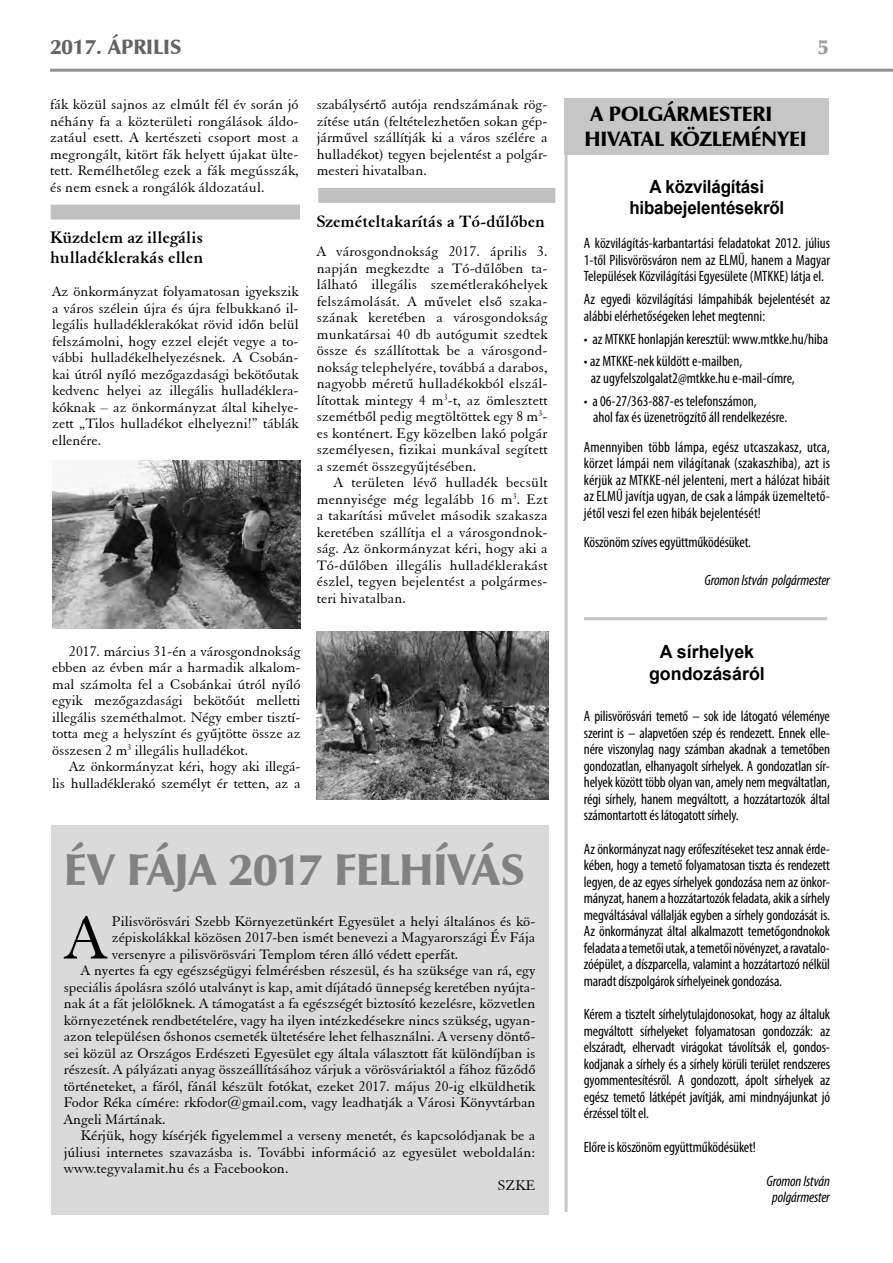
<style>
.page{position:relative;width:893px;height:1263px;background:#fff}
.page>*{position:absolute;margin:0;border:0;box-sizing:border-box;transform-origin:0 0}
.t1{font:66.6px "H Elegant Garamond BT";color:#000}
.t2{font:45px "H Zapf Humanist 601 Ultra BT";letter-spacing:-.015em;color:#828281}
.t3{font:21px/25.2px "H Zapf Humanist 601 Ultra BT";letter-spacing:-.005em;color:#000}
.t4{font:21px "H Zapf Humanist 601 Ultra BT";color:#646363}
.t5{font:21px "H Zapf Humanist 601 Ultra BT";color:#9d9d9c}
.t6{font:18px/19.5px "H Elegant Garamond BT Bold";color:#000}
.t7{font:700 18px/21.6px "Arial";letter-spacing:-.01em;color:#000;text-align:center;scale:.94 1}
.t8{font:700 18px/21.6px "Arial";letter-spacing:-.01em;color:#000;text-align:center}
.t9{font:15px/16.5px "H Elegant Garamond BT";color:#000;text-align:justify}
.t10{font:condensed 15px/16.5px "Myriad Pro";color:#000;text-align:justify}
.t11{font:italic condensed 15px/16.5px "Myriad Pro";letter-spacing:-.01em;color:#000;text-align:center}
</style>
<div class="page">
<hr style="left:50px;top:69px;width:843px;height:3px;background:#929292">
<div style="left:51px;top:825px;width:497px;height:390px;background:#dadada"></div>
<div style="left:564px;top:99px;width:265px;height:56px;background:#c6c6c6"></div>
<hr style="left:584px;top:617px;width:243px;height:3px;background:#c6c6c6">
<hr style="left:565px;top:99px;width:3px;height:1113px;background:#c6c6c6">
<div style="left:51px;top:205px;width:249px;height:15px;background:#c1c0c0"></div>
<img style="left:52px;top:460px;width:249px;height:169px">
<div style="left:318px;top:188px;width:237px;height:15px;background:#c1c0c0"></div>
<img style="left:316px;top:631px;width:232px;height:168px">
<h3 class="t4" style="left:50px;top:34px;width:133px">2017. ÁPRILIS</h3>
<h3 class="t5" style="left:817px;top:34px;width:13px">5</h3>
<p class="t9" style="left:50px;top:96px;width:250px">fák közül sajnos az elmúlt fél év során jó néhány fa a közterületi rongálások áldo&shy;zatául esett. A kertészeti csoport most a megrongált, kitört fák helyett újakat ülte&shy;tett. Remélhetőleg ezek a fák megússzák, és nem esnek a rongálók áldozatául.</p>
<p class="t6" style="left:50px;top:228px;width:155px">Küzdelem az illegális hulladéklerakás ellen</p>
<p class="t9" style="left:52px;top:283px;width:248px">Az önkormányzat folyamatosan igyekszik a város szélein újra és újra felbukkanó il&shy;legális hulladéklerakókat rövid időn belül felszámolni, hogy ezzel elejét vegye a to&shy;vábbi hulladékelhelyezésnek. A Csobán&shy;kai útról nyíló mezőgazdasági bekötőutak kedvenc helyei az illegális hulladéklera&shy;kóknak – az önkormányzat által kihelye&shy;zett „Tilos hulladékot elhelyezni!” táblák ellenére.</p>
<p class="t9" style="left:317px;top:96px;width:232px">szabálysértő autója rendszámának rög&shy;zítése után (feltételezhetően sokan gép&shy;járművel szállítják ki a város szélére a hulladékot) tegyen bejelentést a polgár&shy;mesteri hivatalban.</p>
<p class="t6" style="left:317px;top:211px;width:230px">Szemételtakarítás a Tó-dűlőben</p>
<p class="t9" style="left:317px;top:243px;width:232px">A városgondnokság 2017. április 3. napján megkezdte a Tó-dűlőben ta&shy;lálható illegális szemétlerakóhelyek felszámolását. A művelet első szaka&shy;szának keretében a városgondokság munkatársai 40 db autógumit szedtek össze és szállítottak be a városgond&shy;nokság telephelyére, továbbá a darabos, nagyobb méretű hulladékokból elszál&shy;lítottak mintegy 4 m<sup>3</sup>-t, az ömlesztett szemétből pedig megtöltöttek egy 8 m<sup>3</sup>- es konténert. Egy közelben lakó polgár személyesen, fizikai munkával segített a szemét összegyűjtésében.</p>
<p class="t9" style="left:317px;top:474px;width:232px;text-indent:17px">A területen lévő hulladék becsült mennyisége még legalább 16 m<sup>3</sup>. Ezt a takarítási művelet második szakasza keretében szállítja el a városgondnok&shy;ság. Az önkormányzat kéri, hogy aki a Tó-dűlőben illegális hulladéklerakást észlel, tegyen bejelentést a polgármes&shy;teri hivatalban.</p>
<p class="t9" style="left:52px;top:642px;width:250px;text-indent:17px">2017. március 31-én a városgondnokság ebben az évben már a harmadik alkalom&shy;mal számolta fel a Csobánkai útról nyíló egyik mezőgazdasági bekötőút melletti illegális szeméthalmot. Négy ember tisztí&shy;totta meg a helyszínt és gyűjtötte össze az összesen 2 m<sup>3</sup> illegális hulladékot.</p>
<p class="t9" style="left:52px;top:758px;width:250px;text-align:right">Az önkormányzat kéri, hogy aki illegá-<br>lis hulladéklerakó személyt ér tetten, az a</p>
<h2 class="t2" style="left:64px;top:842px;width:463px">ÉV FÁJA 2017 FELHÍVÁS</h2>
<h1 class="t1" style="left:65px;top:898px;width:43px">A</h1>
<p class="t9" style="left:112px;top:912px;width:425px">Pilisvörösvári Szebb Környezetünkért Egyesület a helyi általános és kö-</p>
<p class="t9" style="left:112px;top:929px;width:425px">zépiskolákkal közösen 2017-ben ismét benevezi a Magyarországi Év Fája</p>
<p class="t9" style="left:112px;top:945px;width:348px">versenyre a pilisvörösvári Templom téren álló védett eperfát.</p>
<p class="t9" style="left:81px;top:962px;width:456px">A nyertes fa egy egészségügyi felmérésben részesül, és ha szüksége van rá, egy</p>
<p class="t9" style="left:64px;top:978px;width:473px">speciális ápolásra szóló utalványt is kap, amit díjátadó ünnepség keretében nyújta-</p>
<p class="t9" style="left:64px;top:995px;width:473px">nak át a fát jelölőknek. A támogatást a fa egészségét biztosító kezelésre, közvetlen</p>
<p class="t9" style="left:64px;top:1011px;width:473px">környezetének rendbetételére, vagy ha ilyen intézkedésekre nincs szükség, ugyan-</p>
<p class="t9" style="left:64px;top:1028px;width:473px">azon településen őshonos csemeték ültetésére lehet felhasználni. A verseny döntő-</p>
<p class="t9" style="left:64px;top:1044px;width:473px">sei közül az Országos Erdészeti Egyesület egy általa választott fát különdíjban is</p>
<p class="t9" style="left:64px;top:1061px;width:473px">részesít. A pályázati anyag összeállításához várjuk a vörösváriaktól a fához fűződő</p>
<p class="t9" style="left:64px;top:1077px;width:473px">történeteket, a fáról, fánál készült fotókat, ezeket 2017. május 20-ig elküldhetik</p>
<p class="t9" style="left:64px;top:1094px;width:473px">Fodor Réka címére: rkfodor@gmail.com, vagy leadhatják a Városi Könyvtárban</p>
<p class="t9" style="left:64px;top:1110px;width:103px">Angeli Mártának.</p>
<p class="t9" style="left:81px;top:1127px;width:456px">Kérjük, hogy kísérjék figyelemmel a verseny menetét, és kapcsolódjanak be a</p>
<p class="t9" style="left:64px;top:1143px;width:473px">júliusi internetes szavazásba is. További információ az egyesület weboldalán:</p>
<p class="t9" style="left:64px;top:1160px;width:226px">www.tegyvalamit.hu és a Facebookon.</p>
<p class="t9" style="left:498px;top:1176px;width:39px">SZKE</p>
<h3 class="t3" style="left:585px;top:101px;width:224px">A POLGÁRMESTERI<br>HIVATAL KÖZLEMÉNYEI</h3>
<p class="t7" style="left:629px;top:176px;width:166px">A közvilágítási hibabejelentésekről</p>
<p class="t10" style="left:584px;top:235px;width:248px">A közvilágítás-karbantartási feladatokat 2012. július 1-től Pilisvörösváron nem az ELMŰ, hanem a Magyar Települések Közvilágítási Egyesülete (MTKKE) látja el.</p>
<p class="t10" style="left:584px;top:291px;width:248px">Az egyedi közvilágítási lámpahibák bejelentését az alábbi elérhetőségeken lehet megtenni:</p>
<p class="t10" style="left:584px;top:330px;width:246px">• az MTKKE honlapján keresztül: www.mtkke.hu/hiba</p>
<p class="t10" style="left:591px;top:353px;width:205px;text-indent:-7px">• az MTKKE-nek küldött e-mailben,<br>az ugyfelszolgalat2@mtkke.hu e-mail-címre,</p>
<p class="t10" style="left:593px;top:392px;width:196px;text-indent:-9px">• a 06-27/363-887-es telefonszámon,<br>ahol fax és üzenetrögzítő áll rendelkezésre.</p>
<p class="t10" style="left:584px;top:438px;width:248px">Amennyiben több lámpa, egész utcaszakasz, utca, körzet lámpái nem világítanak (szakaszhiba), azt is kérjük az MTKKE-nél jelenteni, mert a hálózat hibáit az ELMŰ javítja ugyan, de csak a lámpák üzemeltető&shy;jétől veszi fel ezen hibák bejelentését!</p>
<p class="t10" style="left:584px;top:533px;width:169px">Köszönöm szíves együttműködésüket.</p>
<p class="t11" style="left:705px;top:571px;width:127px">Gromon István polgármester</p>
<p class="t8" style="left:649px;top:642px;width:117px">A sírhelyek gondozásáról</p>
<p class="t10" style="left:584px;top:708px;width:248px">A pilisvörösvári temető – sok ide látogató véleménye szerint is – alapvetően szép és rendezett. Ennek elle&shy;nére viszonylag nagy számban akadnak a temetőben gondozatlan, elhanyagolt sírhelyek. A gondozatlan sír&shy;helyek között több olyan van, amely nem megváltatlan, régi sírhely, hanem megváltott, a hozzátartozók által számontartott és látogatott sírhely.</p>
<p class="t10" style="left:584px;top:840px;width:248px">Az önkormányzat nagy erőfeszítéseket tesz annak érde&shy;kében, hogy a temető folyamatosan tiszta és rendezett legyen, de az egyes sírhelyek gondozása nem az önkor&shy;mányzat, hanem a hozzátartozók feladata, akik a sírhely megváltásával vállalják egyben a sírhely gondozását is.<br>Az önkormányzat által alkalmazott temetőgondnokok feladata a temetői utak, a temetői növényzet, a ravatalo&shy;zóépület, a díszparcella, valamint a hozzátartozó nélkül maradt díszpolgárok sírhelyeinek gondozása.</p>
<p class="t10" style="left:584px;top:1006px;width:248px">Kérem a tisztelt sírhelytulajdonosokat, hogy az általuk megváltott sírhelyeket folyamatosan gondozzák: az elszáradt, elhervadt virágokat távolítsák el, gondos&shy;kodjanak a sírhely és a sírhely körüli terület rendszeres gyommentesítésről. A gondozott, ápolt sírhelyek az egész temető látképét javítják, ami mindnyájunkat jó érzéssel tölt el.</p>
<p class="t10" style="left:584px;top:1138px;width:173px">Előre is köszönöm együttműködésüket!</p>
<p class="t11" style="left:766px;top:1172px;width:65px">Gromon István polgármester</p>
</div>
